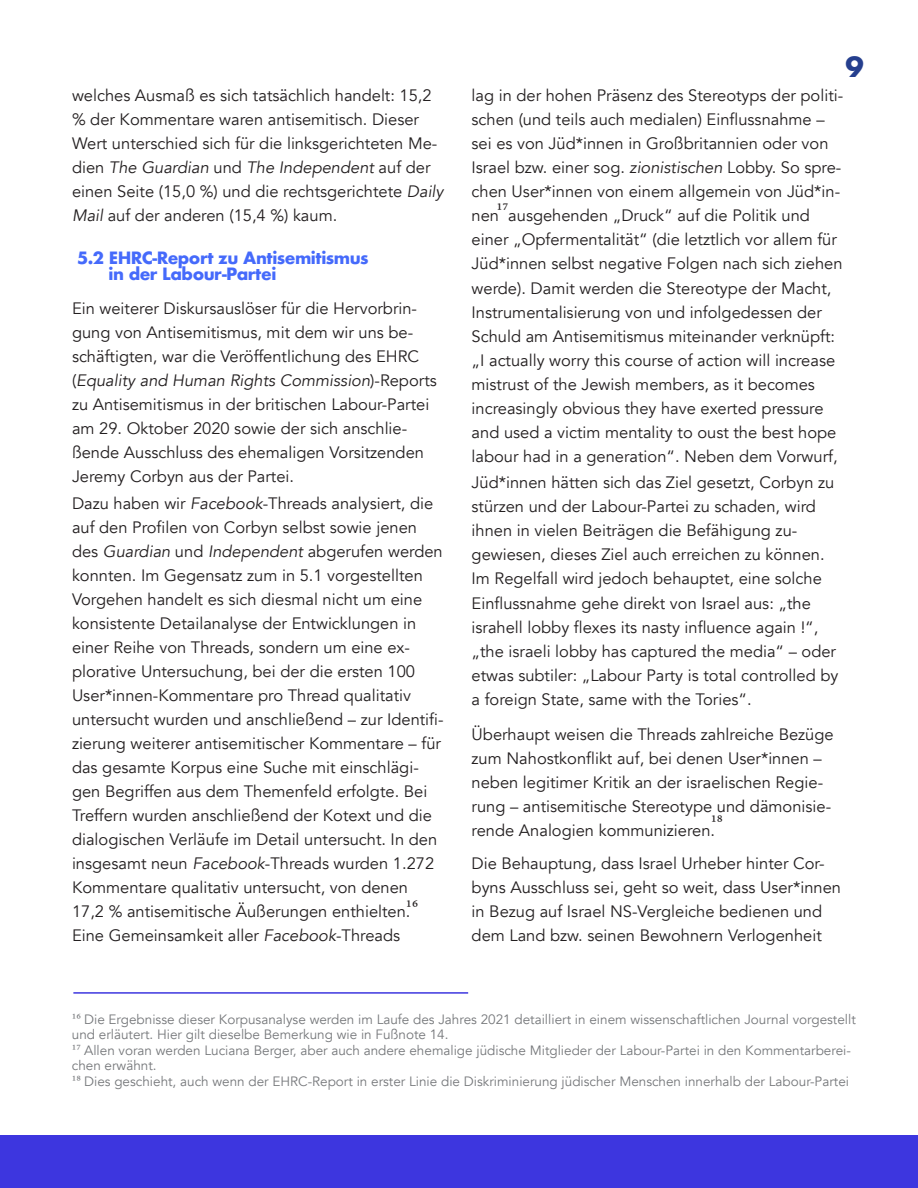
<style>
.page{position:relative;width:918px;height:1188px;background:#fff}
.page>*{position:absolute;margin:0;border:0;box-sizing:border-box;transform-origin:0 0}
.t1{font:700 27px "Futura";color:#253f8e}
.t2{font:18px "Minion Pro";color:#231f20}
.body_text{font:16.5px/24px "Avenir";color:#231f20}
.body_text-2{font:700 16.5px "Futura";letter-spacing:-.03em;color:#456afb}
.t3{font:13.5px/15px "Avenir";color:#76787b}
.s1{font-style:italic}
.s2{font-family:"Minion Pro"}
</style>
<div class="page">
<div style="left:0;top:1136px;width:918px;height:52px;background:#3d36df"></div>
<hr style="left:73px;top:992px;width:395px;height:2px;background:#3d36df">
<p class="body_text" style="left:72px;top:83px;width:373px">welches Ausmaß es sich tatsächlich handelt: 15,2 % der Kommentare waren antisemitisch. Dieser Wert unterschied sich für die linksgerichteten Me&shy;dien <span class="s1">The Guardian</span> und <span class="s1">The Independent</span> auf der einen Seite (15,0 %) und die rechtsgerichtete <span class="s1">Daily Mail</span> auf der anderen (15,4 %) kaum.</p>
<p class="body_text-2" style="left:77px;top:245px;width:293px">5.2 EHRC-Report zu Antisemitismus</p>
<p class="body_text-2" style="left:109px;top:262px;width:169px">in der Labour-Partei</p>
<p class="body_text" style="left:72px;top:296px;width:366px">Ein weiterer Diskursauslöser für die Hervorbrin&shy;gung von Antisemitismus, mit dem wir uns be&shy;schäftigten, war die Veröffentlichung des EHRC (<span class="s1">Equality and Human Rights Commission</span>)-Reports zu Antisemitismus in der britischen Labour-Partei am 29. Oktober 2020 sowie der sich anschlie&shy;ßende Ausschluss des ehemaligen Vorsitzenden Jeremy Corbyn aus der Partei.</p>
<p class="body_text" style="left:72px;top:491px;width:373px">Dazu haben wir <span class="s1">Facebook</span>-Threads analysiert, die auf den Profilen von Corbyn selbst sowie jenen des <span class="s1">Guardian</span> und <span class="s1">Independent</span> abgerufen werden konnten. Im Gegensatz zum in 5.1 vorgestellten Vorgehen handelt es sich diesmal nicht um eine konsistente Detailanalyse der Entwicklungen in einer Reihe von Threads, sondern um eine ex&shy;plorative Untersuchung, bei der die ersten 100<br>User*innen-Kommentare pro Thread qualitativ untersucht wurden und anschließend – zur Identifi&shy;zierung weiterer antisemitischer Kommentare – für das gesamte Korpus eine Suche mit einschlägi&shy;gen Begriffen aus dem Themenfeld erfolgte. Bei Treffern wurden anschließend der Kotext und die dialogischen Verläufe im Detail untersucht. In den insgesamt neun <span class="s1">Facebook</span>-Threads wurden 1.272<br>Kommentare qualitativ untersucht, von denen 17,2 % antisemitische Äußerungen enthielten.<br>Eine Gemeinsamkeit aller <span class="s1">Facebook</span>-Threads</p>
<p class="t2" style="left:406px;top:896px;width:14px">16</p>
<p class="t1" style="left:845px;top:47px;width:20px">9</p>
<p class="body_text" style="left:472px;top:83px;width:373px">lag in der hohen Präsenz des Stereotyps der politi&shy;schen (und teils auch medialen) Einflussnahme – sei es von Jüd*innen in Großbritannien oder von Israel bzw. einer sog. <span class="s1">zionistischen</span> Lobby. So spre&shy;chen User*innen von einem allgemein von Jüd*in&shy;nen ausgehenden „Druck“ auf die Politik und einer „Opfermentalität“ (die letztlich vor allem für Jüd*innen selbst negative Folgen nach sich ziehen</p>
<p class="body_text" style="left:472px;top:277px;width:368px">werde). Damit werden die Stereotype der Macht, Instrumentalisierung von und infolgedessen der Schuld am Antisemitismus miteinander verknüpft: „I actually worry this course of action will increase mistrust of the Jewish members, as it becomes increasingly obvious they have exerted pressure and used a victim mentality to oust the best hope labour had in a generation“. Neben dem Vorwurf,</p>
<p class="body_text" style="left:472px;top:470px;width:364px">Jüd*innen hätten sich das Ziel gesetzt, Corbyn zu stürzen und der Labour-Partei zu schaden, wird ihnen in vielen Beiträgen die Befähigung zu&shy;gewiesen, dieses Ziel auch erreichen zu können.<br>Im Regelfall wird jedoch behauptet, eine solche</p>
<p class="body_text" style="left:472px;top:592px;width:368px">Einflussnahme gehe direkt von Israel aus: „the israhell lobby flexes its nasty influence again !“, „the israeli lobby has captured the media“ – oder etwas subtiler: „Labour Party is total controlled by a foreign State, same with the Tories“.</p>
<p class="body_text" style="left:472px;top:722px;width:364px">Überhaupt weisen die Threads zahlreiche Bezüge zum Nahostkonflikt auf, bei denen User*innen – neben legitimer Kritik an der israelischen Regie&shy;rung – antisemitische Stereotype und dämonisie&shy;rende Analogien kommunizieren.</p>
<p class="body_text" style="left:472px;top:851px;width:371px">Die Behauptung, dass Israel Urheber hinter Cor&shy;byns Ausschluss sei, geht so weit, dass User*innen in Bezug auf Israel NS-Vergleiche bedienen und dem Land bzw. seinen Bewohnern Verlogenheit</p>
<p class="t2" style="left:496px;top:200px;width:14px">17</p>
<p class="t2" style="left:711px;top:811px;width:14px">18</p>
<p class="t3" style="left:72px;top:1012px;width:786px"><span class="s2">1⁶</span> Die Ergebnisse dieser Korpusanalyse werden im Laufe des Jahres 2021 detailliert in einem wissenschaftlichen Journal vorgestellt und erläutert. Hier gilt dieselbe Bemerkung wie in Fußnote 14.</p>
<p class="t3" style="left:72px;top:1043px;width:781px"><span class="s2">17</span> Allen voran werden Luciana Berger, aber auch andere ehemalige jüdische Mitglieder der Labour-Partei in den Kommentarberei&shy;chen erwähnt.</p>
<p class="t3" style="left:72px;top:1074px;width:779px"><span class="s2">18</span> Dies geschieht, auch wenn der EHRC-Report in erster Linie die Diskriminierung jüdischer Menschen innerhalb der Labour-Partei</p>
</div>
